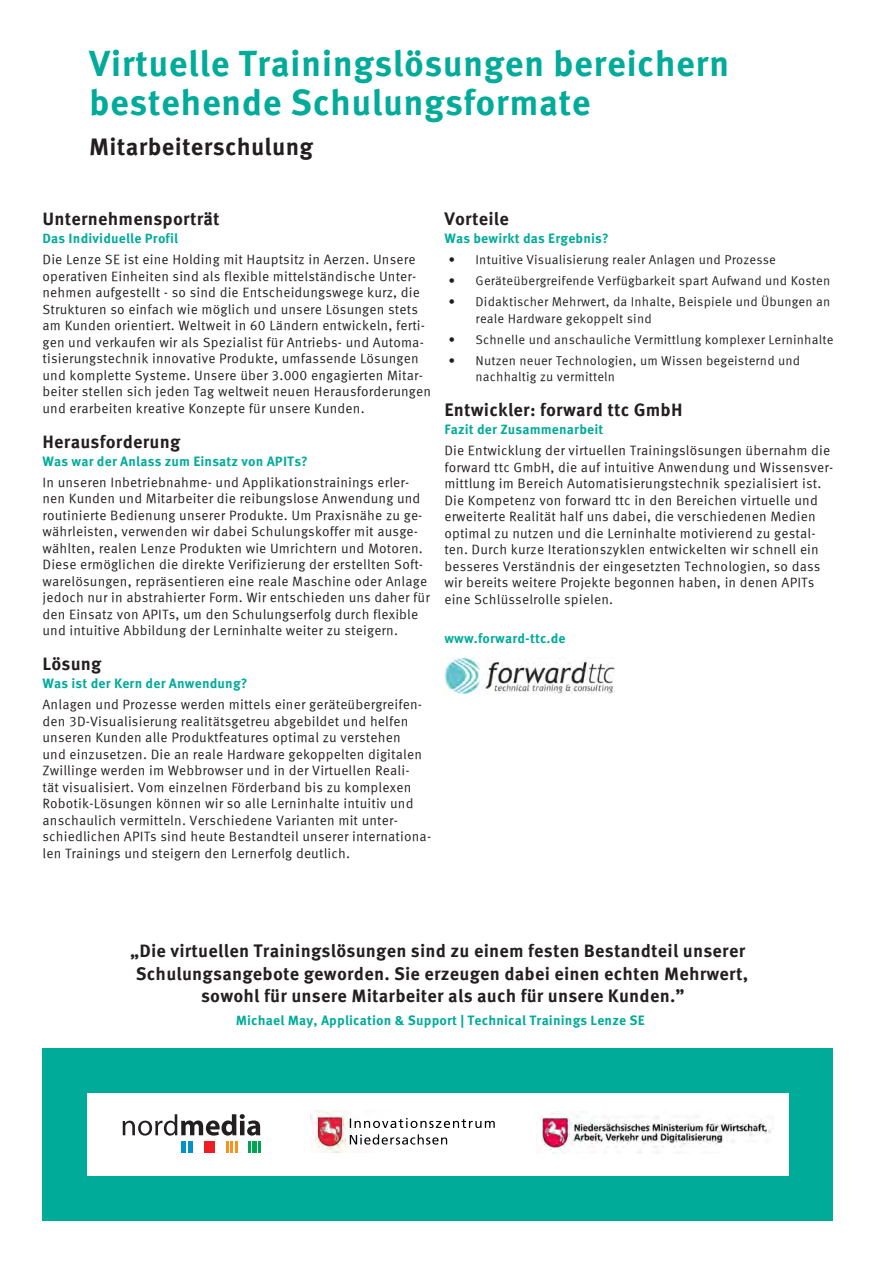
<style>
.page{position:relative;width:876px;height:1263px;background:#fff}
.page>*{position:absolute;margin:0;border:0;box-sizing:border-box;transform-origin:0 0}
.Titel{font:700 36px "Meta Correspondence";letter-spacing:.01em;color:#00ab9a}
.Zwischentitel{font:700 24px "Meta Correspondence";letter-spacing:.01em;color:#231f20}
.Zitat-Text{font:700 18px "Meta Correspondence";letter-spacing:.01em;color:#231f20}
.Absatzüberschrift{font:700 18px "Meta Correspondence";letter-spacing:.01em;color:#231f20}
.Fließtext{font:13.5px/16.5px "Meta Correspondence";letter-spacing:.01em;color:#231f20}
.Absatz-Zwischenübers{font:700 13.5px "Meta Correspondence";letter-spacing:.01em;color:#00ab9a}
.Zitat-Text-2{font:700 13.5px "Meta Correspondence";letter-spacing:.01em;color:#00ab9a}
.t1{font:12.75px/16.5px "Meta Correspondence";letter-spacing:.01em;color:#231f20}
</style>
<div class="page">
<div style="left:43px;top:1047px;width:790px;height:173px;background:#00ab9a"></div>
<div style="left:87px;top:1093px;width:702px;height:82px;background:#fff"></div>
<img style="left:537px;top:1111px;width:234px;height:42px">
<img style="left:310px;top:1111px;width:138px;height:41px">
<img style="left:350px;top:1118px;width:145px;height:10px">
<img style="left:350px;top:1134px;width:97px;height:10px">
<svg style="left:123px;top:1114px;width:137px;height:21px"></svg>
<div style="left:181px;top:1141px;width:5px;height:11px;background:#0092c8"></div>
<div style="left:188px;top:1141px;width:5px;height:11px;background:#0092c8"></div>
<hr style="left:204px;top:1141px;width:4px;height:11px;background:#ee1d23">
<svg style="left:209px;top:1141px;width:6px;height:11px"></svg>
<div style="left:252px;top:1141px;width:5px;height:11px;background:#00a54f"></div>
<svg style="left:249px;top:1141px;width:2px;height:11px"></svg>
<svg style="left:258px;top:1141px;width:2px;height:11px"></svg>
<svg style="left:226px;top:1141px;width:12px;height:11px"></svg>
<img style="left:444px;top:657px;width:170px;height:36px">
<p class="Titel" style="left:89px;top:42px;width:641px">Virtuelle Trainingslösungen bereichern</p>
<p class="Titel" style="left:89px;top:81px;width:503px">bestehende Schulungsformate</p>
<p class="Zwischentitel" style="left:89px;top:132px;width:225px">Mitarbeiterschulung</p>
<p class="Absatzüberschrift" style="left:43px;top:208px;width:179px">Unternehmensporträt</p>
<p class="Absatz-Zwischenübers" style="left:43px;top:230px;width:137px">Das Individuelle Profil</p>
<p class="Fließtext" style="left:43px;top:251px;width:390px">Die Lenze SE ist eine Holding mit Hauptsitz in Aerzen. Unsere operativen Einheiten sind als flexible mittelständische Unter&shy;nehmen aufgestellt - so sind die Entscheidungswege kurz, die Strukturen so einfach wie möglich und unsere Lösungen stets am Kunden orientiert. Weltweit in 60 Ländern entwickeln, ferti&shy;gen und verkaufen wir als Spezialist für Antriebs- und Automa&shy;tisierungstechnik innovative Produkte, umfassende Lösungen und komplette Systeme. Unsere über 3.000 engagierten Mitar&shy;beiter stellen sich jeden Tag weltweit neuen Herausforderungen und erarbeiten kreative Konzepte für unsere Kunden.</p>
<p class="Absatzüberschrift" style="left:43px;top:431px;width:139px">Herausforderung</p>
<p class="Absatz-Zwischenübers" style="left:43px;top:453px;width:267px">Was war der Anlass zum Einsatz von APITs?</p>
<p class="Fließtext" style="left:43px;top:473px;width:389px">In unseren Inbetriebnahme- und Applikationstrainings erler&shy;nen Kunden und Mitarbeiter die reibungslose Anwendung und routinierte Bedienung unserer Produkte. Um Praxisnähe zu ge&shy;währleisten, verwenden wir dabei Schulungskoffer mit ausge&shy;wählten, realen Lenze Produkten wie Umrichtern und Motoren.<br>Diese ermöglichen die direkte Verifizierung der erstellten Soft&shy;warelösungen, repräsentieren eine reale Maschine oder Anlage jedoch nur in abstrahierter Form. Wir entschieden uns daher für den Einsatz von APITs, um den Schulungserfolg durch flexible und intuitive Abbildung der Lerninhalte weiter zu steigern.</p>
<p class="Absatzüberschrift" style="left:43px;top:653px;width:61px">Lösung</p>
<p class="Absatz-Zwischenübers" style="left:43px;top:675px;width:207px">Was ist der Kern der Anwendung?</p>
<p class="Fließtext" style="left:43px;top:696px;width:390px">Anlagen und Prozesse werden mittels einer geräteübergreifen&shy;den 3D-Visualisierung realitätsgetreu abgebildet und helfen unseren Kunden alle Produktfeatures optimal zu verstehen<br>und einzusetzen. Die an reale Hardware gekoppelten digitalen Zwillinge werden im Webbrowser und in der Virtuellen Reali-<br>tät visualisiert. Vom einzelnen Förderband bis zu komplexen Robotik-Lösungen können wir so alle Lerninhalte intuitiv und anschaulich vermitteln. Verschiedene Varianten mit unter&shy;schiedlichen APITs sind heute Bestandteil unserer internationa&shy;len Trainings und steigern den Lernerfolg deutlich.</p>
<p class="Absatzüberschrift" style="left:444px;top:208px;width:66px">Vorteile</p>
<p class="Absatz-Zwischenübers" style="left:444px;top:230px;width:166px">Was bewirkt das Ergebnis?</p>
<p class="t1" style="left:449px;top:251px;width:329px">• Intuitive Visualisierung realer Anlagen und Prozesse</p>
<p class="t1" style="left:449px;top:272px;width:383px">• Geräteübergreifende Verfügbarkeit spart Aufwand und Kosten</p>
<p class="t1" style="left:476px;top:293px;width:356px;text-indent:-27px">• Didaktischer Mehrwert, da Inhalte, Beispiele und Übungen an reale Hardware gekoppelt sind</p>
<p class="t1" style="left:449px;top:331px;width:386px">• Schnelle und anschauliche Vermittlung komplexer Lerninhalte</p>
<p class="t1" style="left:476px;top:352px;width:326px;text-indent:-27px">• Nutzen neuer Technologien, um Wissen begeisternd und nachhaltig zu vermitteln</p>
<p class="Absatzüberschrift" style="left:444px;top:399px;width:240px">Entwickler: forward ttc GmbH</p>
<p class="Absatz-Zwischenübers" style="left:444px;top:421px;width:161px">Fazit der Zusammenarbeit</p>
<p class="Fließtext" style="left:444px;top:442px;width:391px">Die Entwicklung der virtuellen Trainingslösungen übernahm die forward ttc GmbH, die auf intuitive Anwendung und Wissensver&shy;mittlung im Bereich Automatisierungstechnik spezialisiert ist.<br>Die Kompetenz von forward ttc in den Bereichen virtuelle und erweiterte Realität half uns dabei, die verschiedenen Medien optimal zu nutzen und die Lerninhalte motivierend zu gestal&shy;ten. Durch kurze Iterationszyklen entwickelten wir schnell ein besseres Verständnis der eingesetzten Technologien, so dass wir bereits weitere Projekte begonnen haben, in denen APITs eine Schlüsselrolle spielen.</p>
<p class="Absatz-Zwischenübers" style="left:444px;top:630px;width:123px">www.forward-ttc.de</p>
<p class="Zitat-Text" style="left:130px;top:940px;width:617px">„Die virtuellen Trainingslösungen sind zu einem festen Bestandteil unserer</p>
<p class="Zitat-Text" style="left:136px;top:963px;width:614px">Schulungsangebote geworden. Sie erzeugen dabei einen echten Mehrwert,</p>
<p class="Zitat-Text" style="left:201px;top:985px;width:485px">sowohl für unsere Mitarbeiter als auch für unsere Kunden.”</p>
<p class="Zitat-Text-2" style="left:236px;top:1012px;width:411px">Michael May, Application &amp; Support | Technical Trainings Lenze SE</p>
</div>
